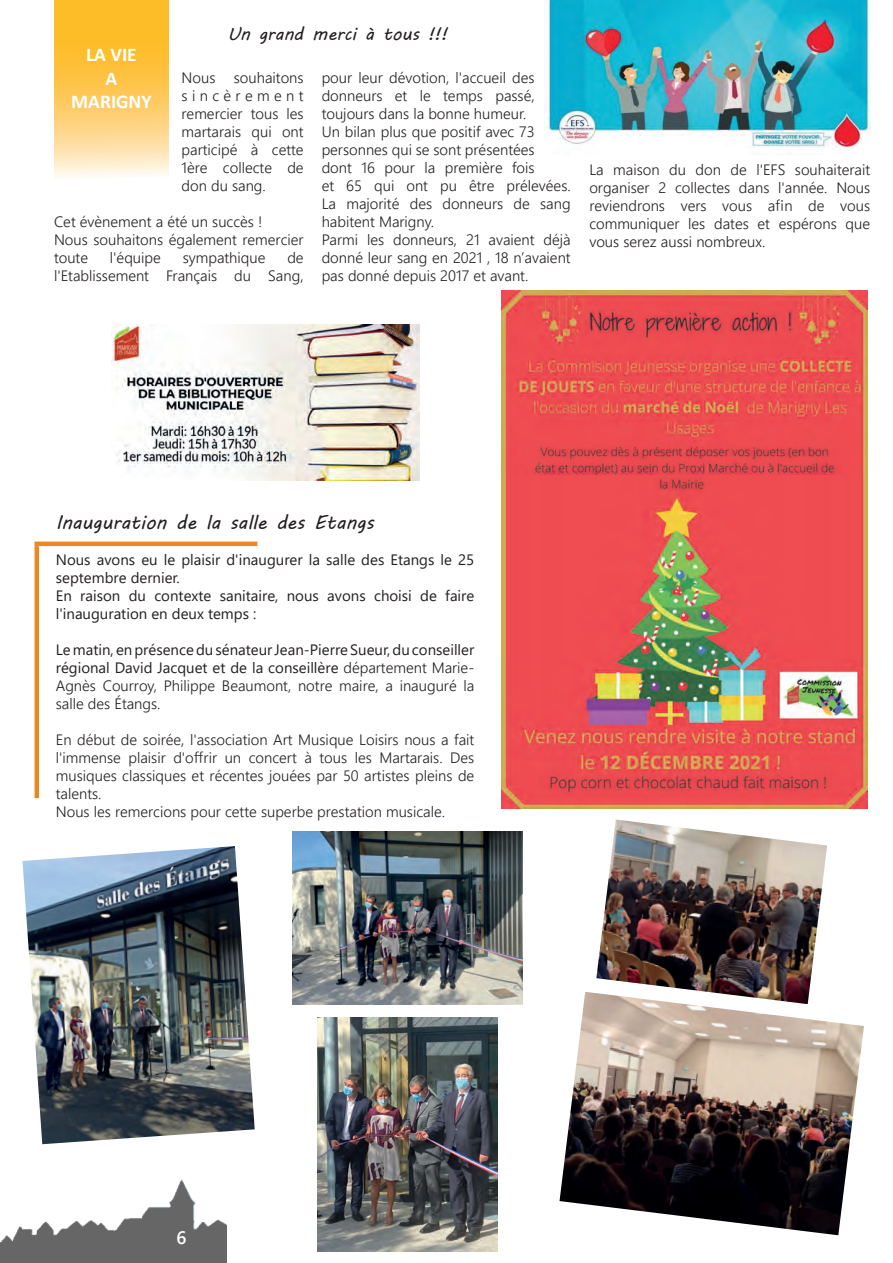
<style>
.page{position:relative;width:893px;height:1263px;background:#fff}
.page>*{position:absolute;margin:0;border:0;box-sizing:border-box;transform-origin:0 0}
.t1{font:19.5px "MV Boli";color:#231f20}
.t2{font:700 19.5px/23.4px "Calibri";color:#fff;text-align:center}
.t3{font:18px "MV Boli";color:#231f20}
.t4{font:600 18px "Yu Gothic UI";color:#fff}
.t5{font:300 15px/18px "Yu Gothic UI";color:#231f20}
.t6{font:15px/18px "Yu Gothic UI";color:#231f20}
.s1{font-weight:300}
</style>
<div class="page">
<img style="left:0;top:1179px;width:227px;height:84px">
<svg style="left:54px;top:0;width:115px;height:177px;background:#fdcc63"></svg>
<img style="left:544px;top:0;width:326px;height:148px">
<hr style="left:35px;top:542px;width:222px;height:4px;background:#ea8823">
<hr style="left:35px;top:546px;width:4px;height:252px;background:#ea8823">
<img style="left:111px;top:324px;width:309px;height:156px">
<img style="left:22px;top:846px;width:233px;height:298px">
<img style="left:559px;top:992px;width:305px;height:243px">
<img style="left:502px;top:291px;width:365px;height:517px">
<img style="left:596px;top:819px;width:231px;height:185px">
<img style="left:317px;top:1017px;width:180px;height:234px">
<img style="left:292px;top:832px;width:230px;height:172px">
<p class="t3" style="left:227px;top:21px;width:222px">Un grand merci à tous !!!</p>
<p class="t5" style="left:182px;top:67px;width:124px;text-align:justify">Nous souhaitons sincèrement remercier tous les martarais qui ont participé à cette 1ère collecte de don du sang.</p>
<p class="t5" style="left:54px;top:211px;width:251px">Cet évènement a été un succès !<br>Nous souhaitons également remercier toute</p>
<h1 class="t2" style="left:71px;top:43px;width:82px">LA VIE<br>A<br>MARIGNY</h1>
<p class="t5" style="left:322px;top:67px;width:251px">pour leur dévotion, l'accueil des donneurs et le temps passé, toujours dans la bonne humeur.<br>Un bilan plus que positif avec 73 personnes qui se sont présentées<br>dont 16 pour la première fois<br>et 65 qui ont pu être prélevées.<br>La majorité des donneurs de sang habitent Marigny.<br>Parmi les donneurs, 21 avaient déjà donné leur sang en 2021 , 18 n’avaient pas donné depuis 2017 et avant.</p>
<p class="t5" style="left:110px;top:247px;width:52px">l'équipe</p>
<p class="t5" style="left:183px;top:247px;width:84px">sympathique</p>
<p class="t5" style="left:54px;top:247px;width:251px;text-align:right">de<br>l'Etablissement Français du Sang,</p>
<p class="t5" style="left:589px;top:158px;width:282px;text-align:justify">La maison du don de l'EFS souhaiterait organiser 2 collectes dans l'année. Nous reviendrons vers vous afin de vous communiquer les dates et espérons que vous serez aussi nombreux.</p>
<h1 class="t1" style="left:56px;top:509px;width:319px">Inauguration de la salle des Etangs</h1>
<p class="t6" style="left:56px;top:549px;width:420px">Nous avons eu le plaisir d'inaugurer la salle des Etangs le 25 septembre dernier.<br>En raison du contexte sanitaire, nous avons choisi de faire l'inauguration en deux temps :</p>
<p class="t6" style="left:56px;top:639px;width:420px;text-align:justify">Le matin, en présence du sénateur Jean-Pierre Sueur, du conseiller régional David Jacquet et de la conseillère <span class="s1">département Marie-Agnès Courroy, Philippe Beaumont, notre maire, a inauguré la salle des Étangs.</span></p>
<p class="t5" style="left:56px;top:729px;width:420px">En début de soirée, l'association Art Musique Loisirs nous a fait l'immense plaisir d'offrir un concert à tous les Martarais. Des musiques classiques et récentes jouées par 50 artistes pleins de talents.<br>Nous les remercions pour cette superbe prestation musicale.</p>
<p class="t4" style="left:176px;top:1227px;width:12px">6</p>
</div>
